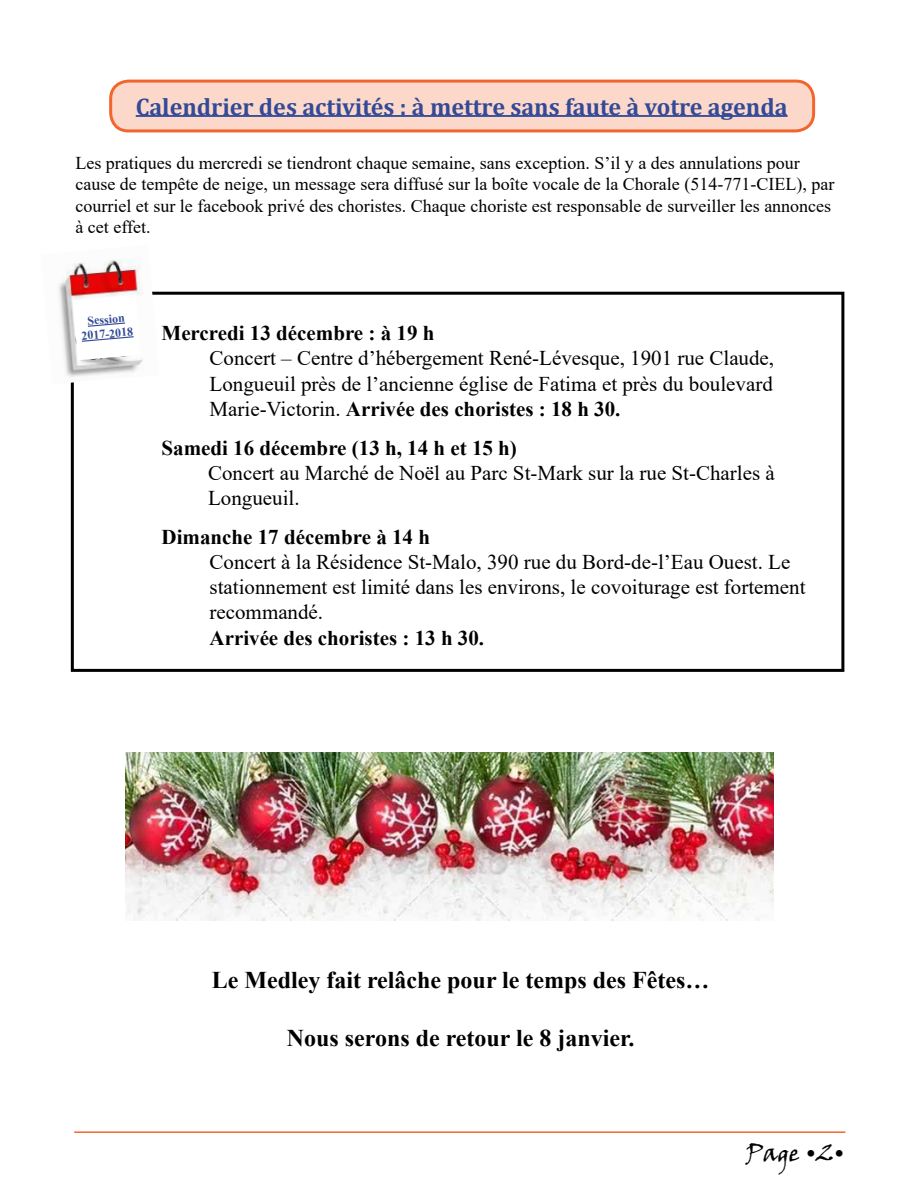
<style>
.page{position:relative;width:918px;height:1188px;background:#fff}
.page>*{position:absolute;margin:0;border:0;box-sizing:border-box;transform-origin:0 0}
.t1{font:700 24px "Times New Roman";color:#000}
.t2{font:700 24px "Cambria";color:#324a97}
.t3{font:24px "Viner Hand ITC";color:#000}
.t4{font:21px/25.2px "Times New Roman";color:#000}
.t5{font:700 21px "Times New Roman";color:#000}
.t6{font:18px/21.6px "Times New Roman";color:#000}
.t7{font:700 12px/14.4px "Times New Roman";color:#324a97;text-align:center}
.s1{font-weight:700}
</style>
<div class="page">
<hr style="left:74px;top:1131px;width:771px;height:2px;background:#f3652d">
<div style="left:111px;top:81px;width:703px;height:50px;background:#fcd8ca;border-radius:18px"></div>
<hr style="left:136px;top:115px;width:652px;height:2px;background:#324a97">
<div style="left:109px;top:80px;width:706px;height:52px;border:3px solid #f3652d;border-radius:18px"></div>
<div style="left:71px;top:292px;width:773px;height:380px;border:3px solid #000"></div>
<img style="left:59px;top:259px;width:100px;height:125px">
<svg style="left:73px;top:295px;width:68px;height:65px"></svg>
<img style="left:126px;top:753px;width:647px;height:168px">
<p class="t2" style="left:136px;top:90px;width:653px">Calendrier des activités : à mettre sans faute à votre agenda</p>
<p class="t6" style="left:75px;top:151px;width:760px">Les pratiques du mercredi se tiendront chaque semaine, sans exception. S’il y a des annulations pour cause de tempête de neige, un message sera diffusé sur la boîte vocale de la Chorale (514-771-CIEL), par courriel et sur le facebook privé des choristes. Chaque choriste est responsable de surveiller les annonces à cet effet.</p>
<p class="t7" style="left:80px;top:314px;width:53px;rotate:-5deg">Session<br>2017-2018</p>
<p class="t5" style="left:162px;top:318px;width:274px">Mercredi 13 décembre : à 19 h</p>
<p class="t4" style="left:210px;top:345px;width:566px;text-align:justify">Concert – Centre d’hébergement René-Lévesque, 1901 rue Claude, Longueuil près de l’ancienne église de Fatima et près du boulevard Marie-Victorin. <span class="s1">Arrivée des choristes : 18 h 30.</span></p>
<p class="t5" style="left:162px;top:432px;width:357px">Samedi 16 décembre (13 h, 14 h et 15 h)</p>
<p class="t4" style="left:208px;top:460px;width:568px">Concert au Marché de Noël au Parc St-Mark sur la rue St-Charles à<br>Longueuil.</p>
<p class="t5" style="left:162px;top:522px;width:270px">Dimanche 17 décembre à 14 h</p>
<p class="t4" style="left:210px;top:549px;width:598px">Concert à la Résidence St-Malo, 390 rue du Bord-de-l’Eau Ouest. Le stationnement est limité dans les environs, le covoiturage est fortement recommandé.</p>
<p class="t5" style="left:210px;top:622px;width:276px">Arrivée des choristes : 13 h 30.</p>
<p class="t1" style="left:212px;top:963px;width:499px">Le Medley fait relâche pour le temps des Fêtes…</p>
<p class="t1" style="left:287px;top:1021px;width:349px">Nous serons de retour le 8 janvier.</p>
<p class="t3" style="left:746px;top:1138px;width:101px">Page •2•</p>
</div>
